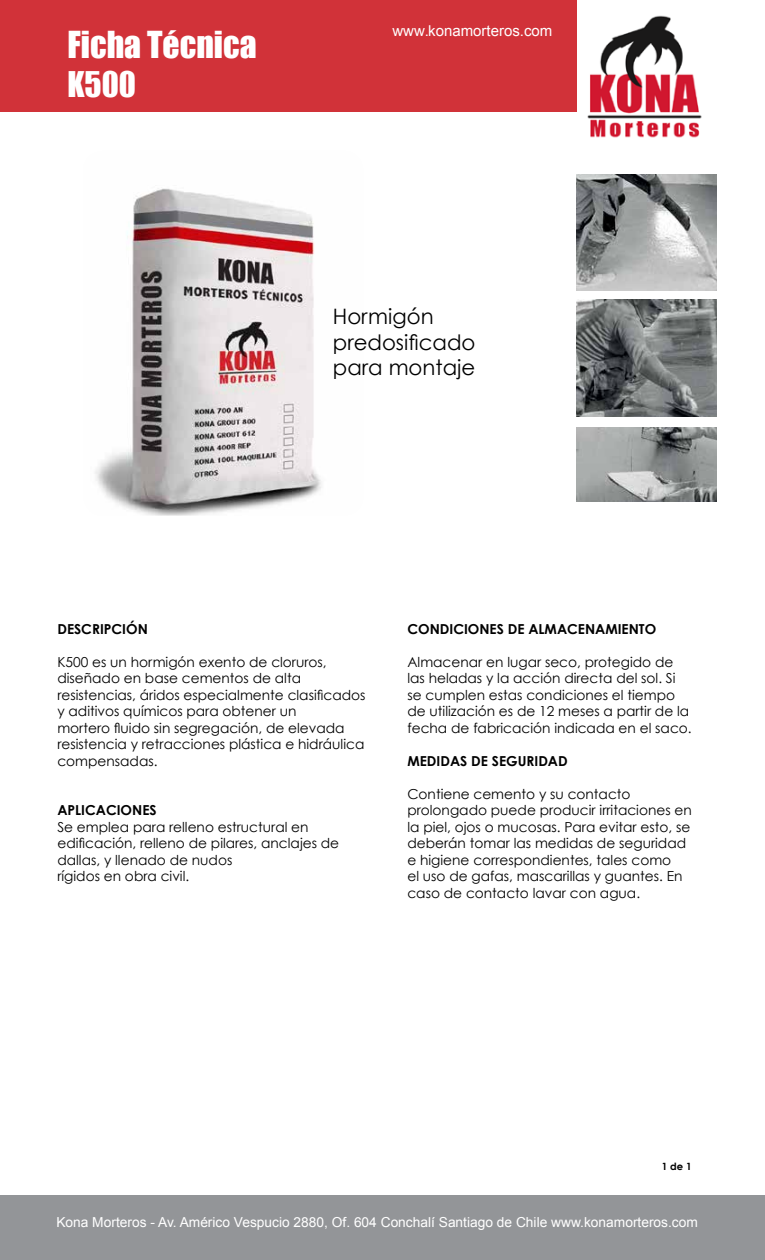
<style>
.page{position:relative;width:765px;height:1260px;background:#fff}
.page>*{position:absolute;margin:0;border:0;box-sizing:border-box;transform-origin:0 0}
.t1{font:34.12px "Impact";color:#fff}
.t2{font:32.5px "Impact";color:#fff}
.t3{font:21.25px/25.5px "Century Gothic";color:#000}
.t4{font:15px "Arial";color:#fff}
.t5{font:13.75px/16.5px "Century Gothic";color:#000}
.t6{font:13.75px "Arial";color:#fff}
.t7{font:700 13.75px "Century Gothic";color:#000}
.t8{font:700 10px "Century Gothic";color:#000}
</style>
<div class="page">
<img style="left:576px;top:174px;width:141px;height:117px">
<div style="left:0;top:0;width:576px;height:112px;background:#d13239"></div>
<img style="left:95px;top:188px;width:226px;height:328px">
<img style="left:576px;top:300px;width:141px;height:116px">
<img style="left:576px;top:428px;width:141px;height:73px">
<div style="left:0;top:1195px;width:765px;height:65px;background:#939598"></div>
<img style="left:587px;top:15px;width:115px;height:123px">
<h1 class="t1" style="left:68px;top:18px;width:191px">Ficha Técnica</h1>
<h2 class="t2" style="left:68px;top:59px;width:70px">K500</h2>
<p class="t4" style="left:392px;top:21px;width:162px">www.konamorteros.com</p>
<h3 class="t3" style="left:333px;top:303px;width:144px">Hormigón predosificado para montaje</h3>
<p class="t7" style="left:57px;top:620px;width:92px">DESCRIPCIÓN</p>
<p class="t5" style="left:57px;top:654px;width:310px">K500 es un hormigón exento de cloruros, diseñado en base cementos de alta resistencias, áridos especialmente clasificados y aditivos químicos para obtener un<br>mortero fluido sin segregación, de elevada resistencia y retracciones plástica e hidráulica compensadas.</p>
<p class="t7" style="left:57px;top:802px;width:101px">APLICACIONES</p>
<p class="t5" style="left:57px;top:819px;width:283px">Se emplea para relleno estructural en edificación, relleno de pilares, anclajes de dallas, y llenado de nudos<br>rígidos en obra civil.</p>
<p class="t7" style="left:407px;top:620px;width:250px">CONDICIONES DE ALMACENAMIENTO</p>
<p class="t5" style="left:407px;top:654px;width:286px">Almacenar en lugar seco, protegido de las heladas y la acción directa del sol. Si se cumplen estas condiciones el tiempo de utilización es de 12 meses a partir de la fecha de fabricación indicada en el saco.</p>
<p class="t7" style="left:407px;top:752px;width:162px">MEDIDAS DE SEGURIDAD</p>
<p class="t5" style="left:407px;top:786px;width:286px">Contiene cemento y su contacto prolongado puede producir irritaciones en la piel, ojos o mucosas. Para evitar esto, se deberán tomar las medidas de seguridad e higiene correspondientes, tales como<br>el uso de gafas, mascarillas y guantes. En caso de contacto lavar con agua.</p>
<p class="t8" style="left:662px;top:1160px;width:31px">1 de 1</p>
<p class="t6" style="left:56px;top:1213px;width:643px">Kona Morteros - Av. Américo Vespucio 2880, Of. 604 Conchalí Santiago de Chile www.konamorteros.com</p>
</div>
